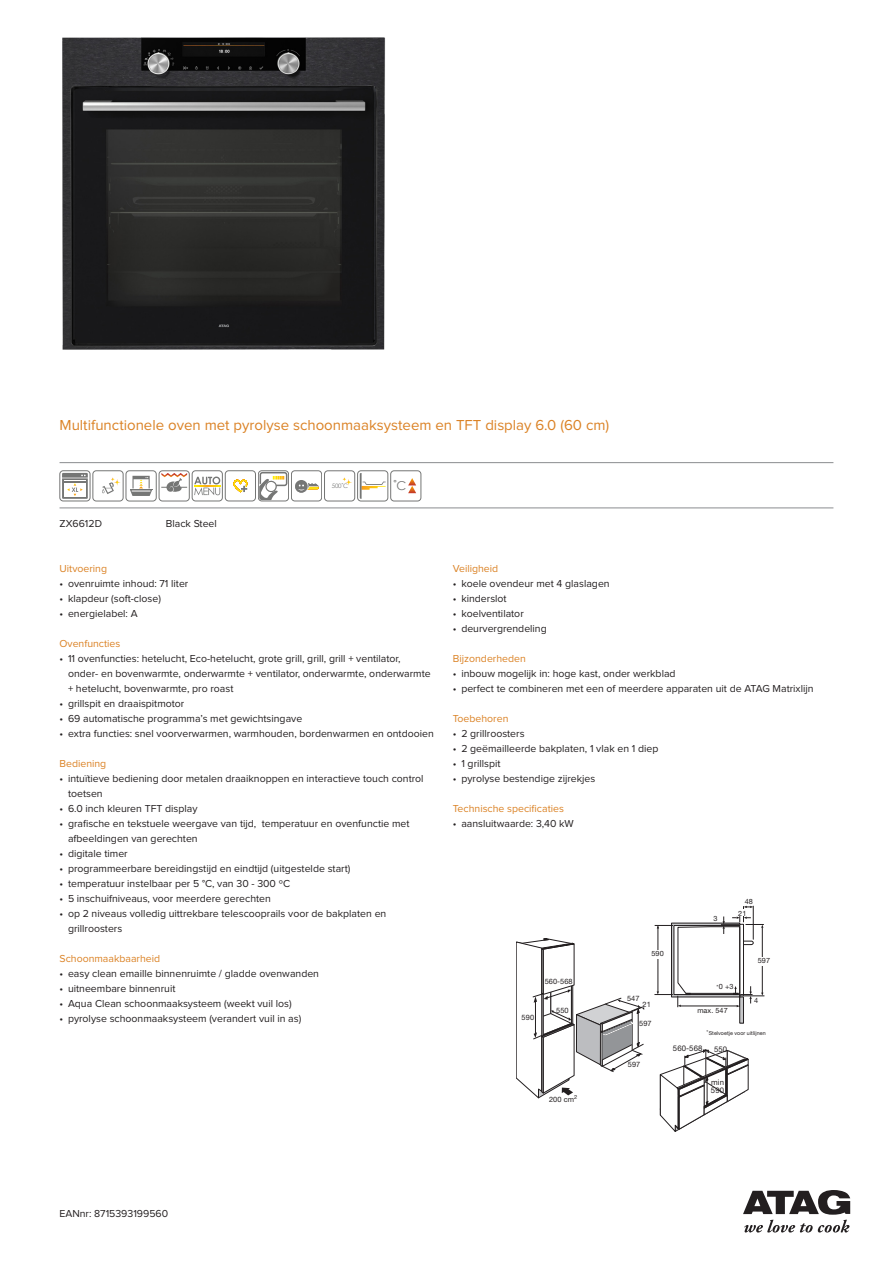
<style>
.page{position:relative;width:893px;height:1263px;background:#fff}
.page>*{position:absolute;margin:0;border:0;box-sizing:border-box;transform-origin:0 0}
.Productnaam{font:15px "Proxima Nova";color:#db8225}
.t1{font:12.15px "Century Gothic";color:#757675}
.EANnr{font:10.5px/15px "Proxima Nova";color:#231f20}
.producttekst_tussenk{font:10.5px "Proxima Nova";color:#db8225}
.type_overzicht{font:10.5px "Proxima Nova";color:#231f20}
.t2{font:7.8px/7.8px "Helvetica Neue LT Std";letter-spacing:.01em;color:#231f20}
.t3{font:7.35px "Helvetica Neue LT Std";letter-spacing:.01em;color:#231f20}
.t4{font:7.35px "Helvetica Neue";color:#231f20}
.t5{font:7.2px "Helvetica Neue LT Std";letter-spacing:.01em;color:#231f20}
.t6{font:6.15px "Century Gothic";color:#757675}
.t7{font:5.4px "Helvetica Neue LT Std";letter-spacing:.01em;color:#231f20}
.s1{font-size:5.85px}
</style>
<div class="page">
<hr style="left:60px;top:462px;width:773px;height:1px;background:#8a8c8f">
<hr style="left:60px;top:508px;width:773px;height:1px;background:#8a8c8f">
<svg style="left:743px;top:1190px;width:107px;height:42px"></svg>
<img style="left:62px;top:37px;width:323px;height:313px">
<div style="left:60px;top:470px;width:30px;height:31px;border:1px solid #757675;border-radius:3px"></div>
<svg style="left:62px;top:473px;width:26px;height:26px"></svg>
<div style="left:93px;top:470px;width:30px;height:31px;border:1px solid #757675;border-radius:3px"></div>
<svg style="left:102px;top:477px;width:19px;height:17px"></svg>
<div style="left:126px;top:470px;width:30px;height:31px;border:1px solid #757675;border-radius:3px"></div>
<svg style="left:130px;top:476px;width:22px;height:20px"></svg>
<div style="left:159px;top:470px;width:31px;height:31px;border:1px solid #757675;border-radius:3px"></div>
<svg style="left:161px;top:473px;width:26px;height:19px"></svg>
<div style="left:192px;top:470px;width:31px;height:31px;border:1px solid #757675;border-radius:3px"></div>
<svg style="left:194px;top:477px;width:26px;height:18px"></svg>
<div style="left:225px;top:470px;width:31px;height:31px;border:1px solid #757675;border-radius:3px"></div>
<svg style="left:233px;top:480px;width:15px;height:13px"></svg>
<div style="left:258px;top:470px;width:31px;height:31px;border:1px solid #757675;border-radius:3px"></div>
<svg style="left:259px;top:472px;width:28px;height:28px"></svg>
<div style="left:291px;top:470px;width:31px;height:31px;border:1px solid #757675;border-radius:3px"></div>
<svg style="left:295px;top:480px;width:13px;height:13px"></svg>
<svg style="left:297px;top:480px;width:22px;height:11px"></svg>
<svg style="left:342px;top:477px;width:10px;height:9px"></svg>
<div style="left:324px;top:470px;width:31px;height:31px;border:1px solid #757675;border-radius:3px"></div>
<div style="left:357px;top:470px;width:31px;height:31px;border:1px solid #757675;border-radius:3px"></div>
<svg style="left:360px;top:473px;width:26px;height:26px"></svg>
<div style="left:390px;top:470px;width:31px;height:31px;border:1px solid #757675;border-radius:3px"></div>
<svg style="left:408px;top:478px;width:8px;height:15px"></svg>
<svg style="left:660px;top:1049px;width:88px;height:83px"></svg>
<svg style="left:654px;top:906px;width:110px;height:101px"></svg>
<svg style="left:516px;top:938px;width:128px;height:160px"></svg>
<p class="Productnaam" style="left:60px;top:418px;width:551px">Multifunctionele oven met pyrolyse schoonmaaksysteem en TFT display 6.0 (60 cm)</p>
<p class="t6" style="left:332px;top:481px;width:18px">500˚C</p>
<p class="t1" style="left:393px;top:477px;width:15px">˚C</p>
<p class="type_overzicht" style="left:60px;top:519px;width:44px">ZX6612D</p>
<p class="type_overzicht" style="left:166px;top:519px;width:53px">Black Steel</p>
<p class="producttekst_tussenk" style="left:60px;top:564px;width:49px">Uitvoering</p>
<p class="EANnr" style="left:60px;top:576px;width:130px">• ovenruimte inhoud: 71 liter</p>
<p class="EANnr" style="left:60px;top:591px;width:103px">• klapdeur (soft-close)</p>
<p class="EANnr" style="left:60px;top:606px;width:80px">• energielabel: A</p>
<p class="producttekst_tussenk" style="left:60px;top:639px;width:62px">Ovenfuncties</p>
<p class="EANnr" style="left:68px;top:651px;width:364px;text-indent:-9px">• 11 ovenfuncties: hetelucht, Eco-hetelucht, grote grill, grill, grill + ventilator, onder- en bovenwarmte, onderwarmte + ventilator, onderwarmte, onderwarmte + hetelucht, bovenwarmte, pro roast</p>
<p class="EANnr" style="left:60px;top:696px;width:126px">• grillspit en draaispitmotor</p>
<p class="EANnr" style="left:60px;top:711px;width:244px">• 69 automatische programma’s met gewichtsingave</p>
<p class="EANnr" style="left:60px;top:726px;width:376px">• extra functies: snel voorverwarmen, warmhouden, bordenwarmen en ontdooien</p>
<p class="producttekst_tussenk" style="left:60px;top:759px;width:48px">Bediening</p>
<p class="EANnr" style="left:68px;top:771px;width:357px;text-indent:-9px">• intuïtieve bediening door metalen draaiknoppen en interactieve touch control toetsen</p>
<p class="EANnr" style="left:60px;top:801px;width:140px">• 6.0 inch kleuren TFT display</p>
<p class="EANnr" style="left:68px;top:816px;width:343px;text-indent:-9px">• grafische en tekstuele weergave van tijd, temperatuur en ovenfunctie met afbeeldingen van gerechten</p>
<p class="EANnr" style="left:60px;top:846px;width:70px">• digitale timer</p>
<p class="EANnr" style="left:60px;top:861px;width:292px">• programmeerbare bereidingstijd en eindtijd (uitgestelde start)</p>
<p class="EANnr" style="left:60px;top:876px;width:232px">• temperatuur instelbaar per 5 °C, van 30 - 300 ºC</p>
<p class="EANnr" style="left:60px;top:891px;width:213px">• 5 inschuifniveaus, voor meerdere gerechten</p>
<p class="EANnr" style="left:68px;top:906px;width:320px;text-indent:-9px">• op 2 niveaus volledig uittrekbare telescooprails voor de bakplaten en grillroosters</p>
<p class="producttekst_tussenk" style="left:60px;top:954px;width:102px">Schoonmaakbaarheid</p>
<p class="EANnr" style="left:60px;top:966px;width:261px">• easy clean emaille binnenruimte / gladde ovenwanden</p>
<p class="EANnr" style="left:60px;top:981px;width:117px">• uitneembare binnenruit</p>
<p class="EANnr" style="left:60px;top:996px;width:234px">• Aqua Clean schoonmaaksysteem (weekt vuil los)</p>
<p class="EANnr" style="left:60px;top:1011px;width:243px">• pyrolyse schoonmaaksysteem (verandert vuil in as)</p>
<p class="producttekst_tussenk" style="left:453px;top:564px;width:47px">Veiligheid</p>
<p class="EANnr" style="left:453px;top:576px;width:158px">• koele ovendeur met 4 glaslagen</p>
<p class="EANnr" style="left:453px;top:591px;width:55px">• kinderslot</p>
<p class="EANnr" style="left:453px;top:606px;width:72px">• koelventilator</p>
<p class="EANnr" style="left:453px;top:621px;width:95px">• deurvergrendeling</p>
<p class="producttekst_tussenk" style="left:453px;top:654px;width:74px">Bijzonderheden</p>
<p class="EANnr" style="left:453px;top:666px;width:224px">• inbouw mogelijk in: hoge kast, onder werkblad</p>
<p class="EANnr" style="left:453px;top:681px;width:362px">• perfect te combineren met een of meerdere apparaten uit de ATAG Matrixlijn</p>
<p class="producttekst_tussenk" style="left:453px;top:714px;width:57px">Toebehoren</p>
<p class="EANnr" style="left:453px;top:726px;width:73px">• 2 grillroosters</p>
<p class="EANnr" style="left:453px;top:741px;width:207px">• 2 geëmailleerde bakplaten, 1 vlak en 1 diep</p>
<p class="EANnr" style="left:453px;top:756px;width:49px">• 1 grillspit</p>
<p class="EANnr" style="left:453px;top:771px;width:144px">• pyrolyse bestendige zijrekjes</p>
<p class="producttekst_tussenk" style="left:453px;top:804px;width:113px">Technische specificaties</p>
<p class="EANnr" style="left:453px;top:816px;width:122px">• aansluitwaarde: 3,40 kW</p>
<p class="t3" style="left:522px;top:1013px;width:14px">590</p>
<p class="t3" style="left:545px;top:976px;width:30px">560-568</p>
<p class="t3" style="left:556px;top:1006px;width:14px">550</p>
<p class="t4" style="left:549px;top:1094px;width:30px">200 cm<sup>2</sup></p>
<p class="t5" style="left:713px;top:914px;width:6px">3</p>
<p class="t5" style="left:745px;top:897px;width:10px">48</p>
<p class="t5" style="left:738px;top:909px;width:10px">21</p>
<p class="t5" style="left:651px;top:949px;width:14px">590</p>
<p class="t3" style="left:627px;top:994px;width:14px">547</p>
<p class="t3" style="left:643px;top:1000px;width:10px">21</p>
<p class="t3" style="left:639px;top:1019px;width:14px">597</p>
<p class="t3" style="left:628px;top:1060px;width:14px">597</p>
<p class="t5" style="left:716px;top:982px;width:19px"><span class="s1">*</span>0 +3</p>
<p class="t5" style="left:697px;top:1006px;width:32px">max. 547</p>
<p class="t5" style="left:758px;top:956px;width:14px">597</p>
<p class="t5" style="left:754px;top:996px;width:6px">4</p>
<p class="t7" style="left:706px;top:1029px;width:61px">*Stelvoetje voor uitlijnen</p>
<p class="t2" style="left:673px;top:1044px;width:31px">560-568</p>
<p class="t2" style="left:714px;top:1045px;width:15px">550</p>
<p class="t2" style="left:711px;top:1078px;width:15px">min<br>590</p>
<p class="EANnr" style="left:60px;top:1206px;width:110px">EANnr: 8715393199560</p>
</div>
